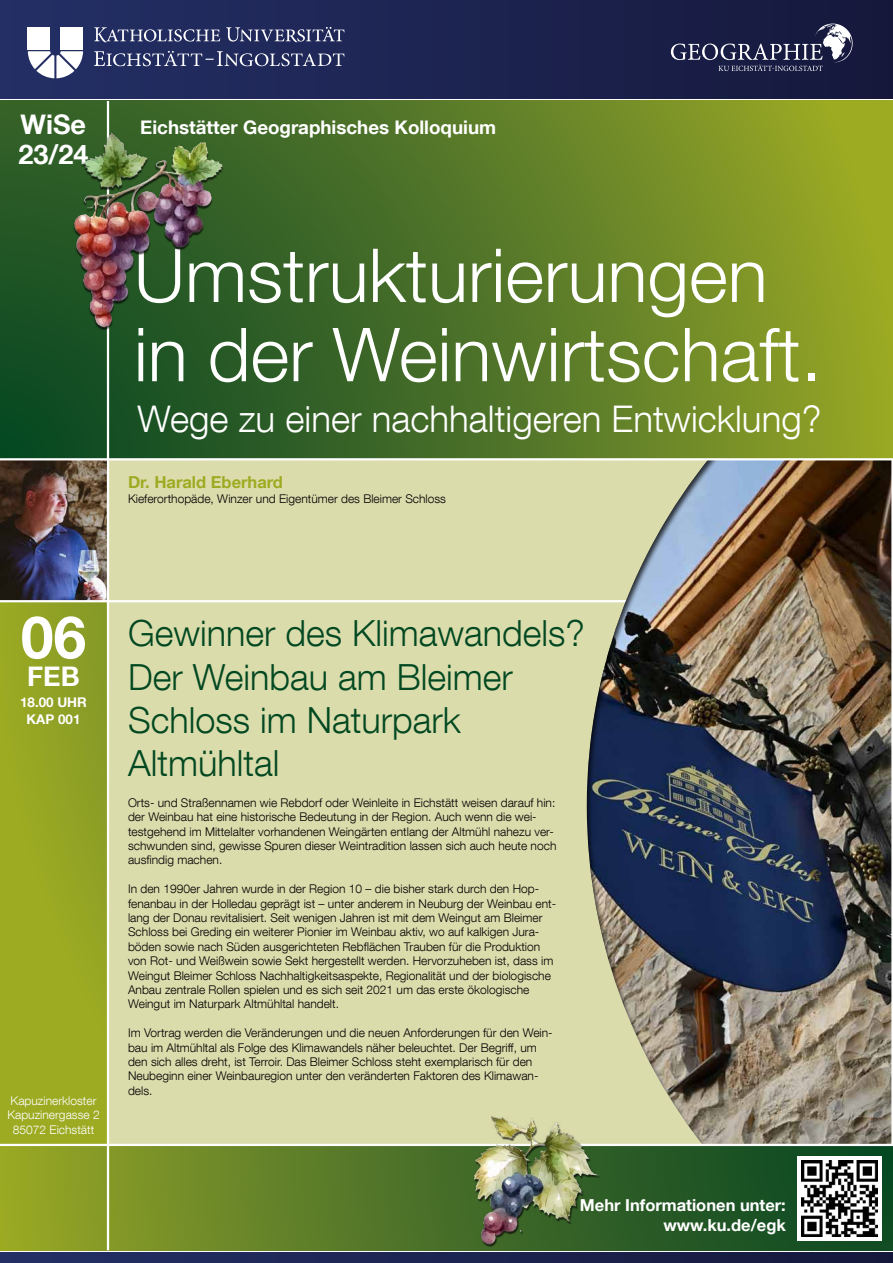
<style>
.page{position:relative;width:893px;height:1263px;background:#fff}
.page>*{position:absolute;margin:0;border:0;box-sizing:border-box;transform-origin:0 0}
.t1{font:300 74.55px/79.2px "Helvetica Neue LT Com";color:#fff}
.t2{font:700 58.72px "Helvetica Neue LT Com";color:#fff}
.t3{font:300 36.67px "Helvetica Neue LT Com";color:#fff}
.t4{font:300 36px/43.2px "Helvetica Neue LT Com";color:#024821}
.t5{font:700 27px "Helvetica Neue LT Com";color:#fff}
.t6{font:700 18.75px "Helvetica Neue LT Com";color:#fff}
.t7{font:700 16.5px/19.8px "Helvetica Neue LT Com";color:#fff;text-align:right}
.t8{font:700 16.5px "Helvetica Neue LT Com";color:#9dab22}
.t9{font:700 13.35px/16.6px "Helvetica Neue LT Com";color:#fff;text-align:center}
.t10{font:300 12px/14.4px "Helvetica Neue LT Com";color:#000}
.t11{font:300 12px/14.4px "Helvetica Neue LT Com";color:#fff;text-align:center}
</style>
<div class="page">
<div style="left:109px;top:460px;width:784px;height:684px;background:#dbdcac"></div>
<div style="left:0;top:601px;width:107px;height:545px;background:linear-gradient(to right,#9dac22,#91a225)"></div>
<img style="left:0;top:460px;width:107px;height:140px">
<hr style="left:0;top:600px;width:669px;height:2px;background:#fff">
<div style="left:586px;top:251px;width:307px;height:1012px;background:#000;opacity:.75"></div>
<div style="left:0;top:0;width:893px;height:99px;background:linear-gradient(to right,#243066,#15183b)"></div>
<svg style="left:0;top:1253px;width:893px;height:10px;background:#1c2350"></svg>
<svg style="left:94px;top:51px;width:250px;height:15px;background:#4f567e"></svg>
<svg style="left:94px;top:27px;width:250px;height:15px;background:#535a81"></svg>
<div style="left:28px;top:27px;width:22px;height:22px;background:#fff"></div>
<div style="left:61px;top:27px;width:22px;height:22px;background:#fff"></div>
<svg style="left:28px;top:51px;width:55px;height:27px"></svg>
<svg style="left:671px;top:24px;width:182px;height:47px;background:#3c3f60"></svg>
<svg style="left:0;top:101px;width:893px;height:357px;background:#567926"></svg>
<svg style="left:0;top:1146px;width:893px;height:104px;background:#547827"></svg>
<div style="left:797px;top:1156px;width:84px;height:84px;background:#fff"></div>
<img style="left:801px;top:1160px;width:76px;height:76px">
<hr style="left:107px;top:101px;width:2px;height:1149px;background:#fff">
<hr style="left:0;top:458px;width:893px;height:2px;background:#fff">
<hr style="left:0;top:1144px;width:893px;height:2px;background:#fff">
<img style="left:71px;top:129px;width:154px;height:202px">
<img style="left:467px;top:1109px;width:138px;height:143px">
<h3 class="t5" style="left:21px;top:107px;width:67px">WiSe</h3>
<h3 class="t6" style="left:140px;top:115px;width:357px">Eichstätter Geographisches Kolloquium</h3>
<h3 class="t5" style="left:18px;top:137px;width:72px">23/24</h3>
<h1 class="t1" style="left:134px;top:234px;width:689px">Umstrukturierungen in der Weinwirtschaft.</h1>
<h3 class="t3" style="left:137px;top:396px;width:685px">Wege zu einer nachhaltigeren Entwicklung?</h3>
<h3 class="t8" style="left:128px;top:472px;width:156px">Dr. Harald Eberhard</h3>
<p class="t10" style="left:128px;top:491px;width:319px">Kieferorthopäde, Winzer und Eigentümer des Bleimer Schloss</p>
<h2 class="t2" style="left:21px;top:600px;width:67px">06</h2>
<h3 class="t5" style="left:27px;top:659px;width:54px">FEB</h3>
<p class="t9" style="left:20px;top:693px;width:68px">18.00 UHR<br>KAP 001</p>
<p class="t11" style="left:7px;top:1093px;width:94px">Kapuzinerkloster<br>Kapuzinergasse 2<br>85072 Eichstätt</p>
<h3 class="t4" style="left:128px;top:611px;width:458px">Gewinner des Klimawandels?<br>Der Weinbau am Bleimer<br>Schloss im Naturpark<br>Altmühltal</h3>
<p class="t10" style="left:128px;top:795px;width:430px">Orts- und Straßennamen wie Rebdorf oder Weinleite in Eichstätt weisen darauf hin: der Weinbau hat eine historische Bedeutung in der Region. Auch wenn die wei&shy;testgehend im Mittelalter vorhandenen Weingärten entlang der Altmühl nahezu ver&shy;schwunden sind, gewisse Spuren dieser Weintradition lassen sich auch heute noch ausfindig machen.</p>
<p class="t10" style="left:128px;top:881px;width:430px">In den 1990er Jahren wurde in der Region 10 – die bisher stark durch den Hop&shy;fenanbau in der Holledau geprägt ist – unter anderem in Neuburg der Weinbau ent&shy;lang der Donau revitalisiert. Seit wenigen Jahren ist mit dem Weingut am Bleimer Schloss bei Greding ein weiterer Pionier im Weinbau aktiv, wo auf kalkigen Jura&shy;böden sowie nach Süden ausgerichteten Rebflächen Trauben für die Produktion von Rot- und Weißwein sowie Sekt hergestellt werden. Hervorzuheben ist, dass im Weingut Bleimer Schloss Nachhaltigkeitsaspekte, Regionalität und der biologische Anbau zentrale Rollen spielen und es sich seit 2021 um das erste ökologische Weingut im Naturpark Altmühltal handelt.</p>
<p class="t10" style="left:128px;top:1025px;width:426px">Im Vortrag werden die Veränderungen und die neuen Anforderungen für den Wein&shy;bau im Altmühltal als Folge des Klimawandels näher beleuchtet. Der Begriff, um den sich alles dreht, ist Terroir. Das Bleimer Schloss steht exemplarisch für den Neubeginn einer Weinbauregion unter den veränderten Faktoren des Klimawan&shy;dels.</p>
<h3 class="t7" style="left:580px;top:1195px;width:207px">Mehr Informationen unter: www.ku.de/egk</h3>
</div>
